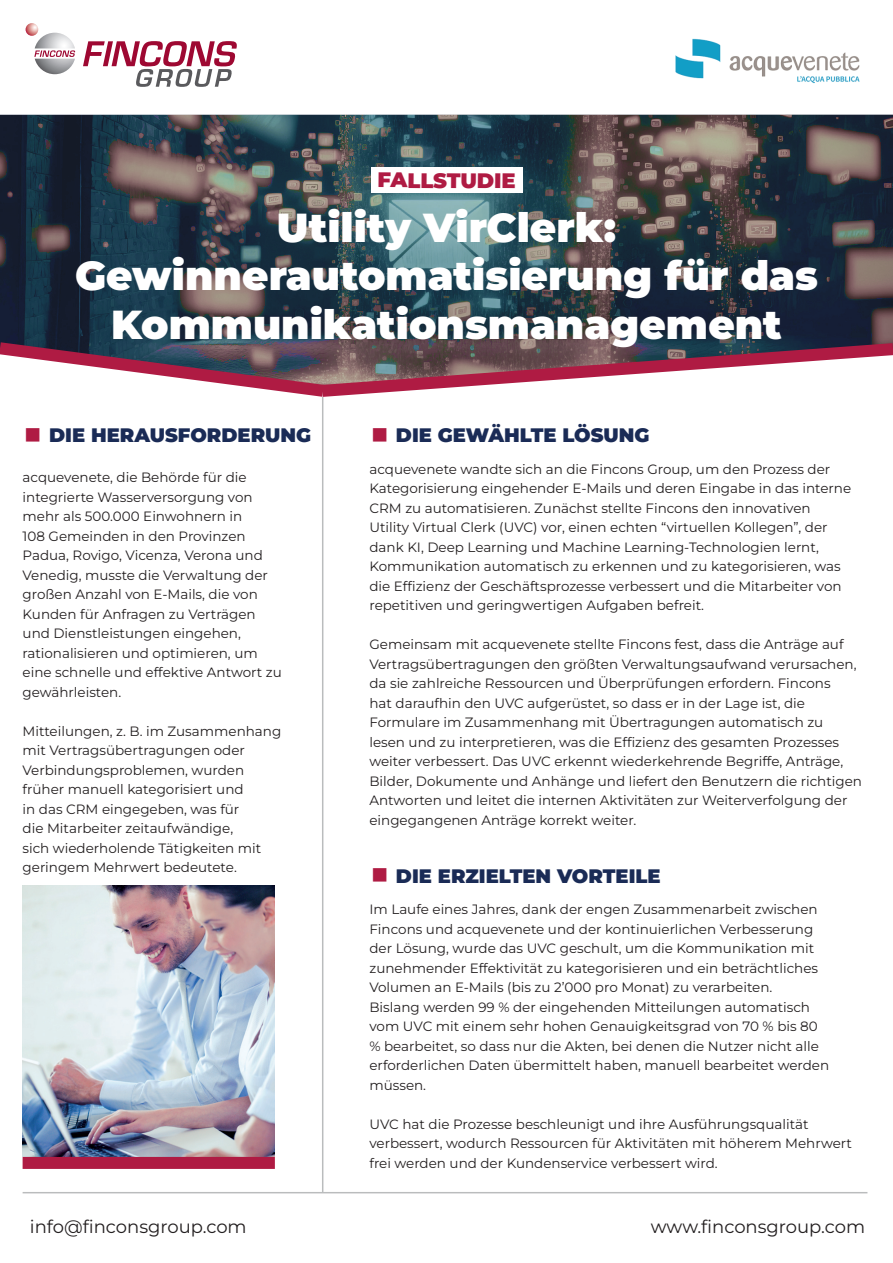
<style>
.page{position:relative;width:893px;height:1263px;background:#fff}
.page>*{position:absolute;margin:0;border:0;box-sizing:border-box;transform-origin:0 0}
.t1{font:100 40.5px/48.6px "Montserrat";color:#fff;text-align:center}
.t2{font:100 21px "Montserrat";color:#af1b43}
.t3{font:100 19.5px "Montserrat";color:#1a2b56}
.t4{font:100 18px "Montserrat";color:#231f20}
.t5{font:100 13.5px/19.5px "Montserrat";color:#231f20}
.s1{font-size:34.5px;color:#af1b43}
</style>
<div class="page">
<hr style="left:322px;top:397px;width:1px;height:795px;background:#535659">
<svg style="left:26px;top:23px;width:49px;height:51px"></svg>
<svg style="left:83px;top:41px;width:154px;height:46px"></svg>
<svg style="left:0;top:115px;width:893px;height:220px;background:#38444e"></svg>
<hr style="left:23px;top:1192px;width:844px;height:1px;background:#535659">
<img style="left:675px;top:38px;width:185px;height:46px">
<div style="left:371px;top:167px;width:151px;height:26px;background:#fff"></div>
<img style="left:23px;top:885px;width:252px;height:272px">
<div style="left:23px;top:1157px;width:252px;height:12px;background:#af1b43"></div>
<svg style="left:0;top:335px;width:893px;height:69px"></svg>
<h2 class="t2" style="left:378px;top:165px;width:140px;rotate:1deg">FALLSTUDIE</h2>
<h1 class="t1" style="left:75px;top:202px;width:744px">Utility VirClerk:<br>Gewinnerautomatisierung für das<br>Kommunikationsmanagement</h1>
<h3 class="t3" style="left:23px;top:422px;width:290px"><span class="s1">■</span> DIE HERAUSFORDERUNG</h3>
<p class="t5" style="left:23px;top:467px;width:261px">acquevenete, die Behörde für die integrierte Wasserversorgung von mehr als 500.000 Einwohnern in<br>108 Gemeinden in den Provinzen<br>Padua, Rovigo, Vicenza, Verona und<br>Venedig, musste die Verwaltung der großen Anzahl von E-Mails, die von<br>Kunden für Anfragen zu Verträgen und Dienstleistungen eingehen, rationalisieren und optimieren, um eine schnelle und effektive Antwort zu gewährleisten.</p>
<p class="t5" style="left:23px;top:721px;width:260px">Mitteilungen, z. B. im Zusammenhang mit Vertragsübertragungen oder Verbindungsproblemen, wurden früher manuell kategorisiert und<br>in das CRM eingegeben, was für<br>die Mitarbeiter zeitaufwändige,<br>sich wiederholende Tätigkeiten mit geringem Mehrwert bedeutete.</p>
<h3 class="t3" style="left:369px;top:422px;width:282px"><span class="s1">■</span> DIE GEWÄHLTE LÖSUNG</h3>
<p class="t5" style="left:369px;top:459px;width:483px">acquevenete wandte sich an die Fincons Group, um den Prozess der Kategorisierung eingehender E-Mails und deren Eingabe in das interne CRM zu automatisieren. Zunächst stellte Fincons den innovativen Utility Virtual Clerk (UVC) vor, einen echten “virtuellen Kollegen”, der dank KI, Deep Learning und Machine Learning-Technologien lernt, Kommunikation automatisch zu erkennen und zu kategorisieren, was die Effizienz der Geschäftsprozesse verbessert und die Mitarbeiter von repetitiven und geringwertigen Aufgaben befreit.</p>
<p class="t5" style="left:369px;top:634px;width:494px">Gemeinsam mit acquevenete stellte Fincons fest, dass die Anträge auf Vertragsübertragungen den größten Verwaltungsaufwand verursachen, da sie zahlreiche Ressourcen und Überprüfungen erfordern. Fincons<br>hat daraufhin den UVC aufgerüstet, so dass er in der Lage ist, die Formulare im Zusammenhang mit Übertragungen automatisch zu lesen und zu interpretieren, was die Effizienz des gesamten Prozesses weiter verbessert. Das UVC erkennt wiederkehrende Begriffe, Anträge, Bilder, Dokumente und Anhänge und liefert den Benutzern die richtigen Antworten und leitet die internen Aktivitäten zur Weiterverfolgung der eingegangenen Anträge korrekt weiter.</p>
<h3 class="t3" style="left:369px;top:863px;width:293px"><span class="s1">■</span> DIE ERZIELTEN VORTEILE</h3>
<p class="t5" style="left:369px;top:899px;width:461px">Im Laufe eines Jahres, dank der engen Zusammenarbeit zwischen Fincons und acquevenete und der kontinuierlichen Verbesserung der Lösung, wurde das UVC geschult, um die Kommunikation mit zunehmender Effektivität zu kategorisieren und ein beträchtliches Volumen an E-Mails (bis zu 2’000 pro Monat) zu verarbeiten.<br>Bislang werden 99 % der eingehenden Mitteilungen automatisch vom UVC mit einem sehr hohen Genauigkeitsgrad von 70 % bis 80 % bearbeitet, so dass nur die Akten, bei denen die Nutzer nicht alle erforderlichen Daten übermittelt haben, manuell bearbeitet werden müssen.</p>
<p class="t5" style="left:369px;top:1114px;width:484px">UVC hat die Prozesse beschleunigt und ihre Ausführungsqualität verbessert, wodurch Ressourcen für Aktivitäten mit höherem Mehrwert frei werden und der Kundenservice verbessert wird.</p>
<h3 class="t4" style="left:30px;top:1214px;width:218px">info@finconsgroup.com</h3>
<h3 class="t4" style="left:651px;top:1214px;width:216px">www.finconsgroup.com</h3>
</div>
